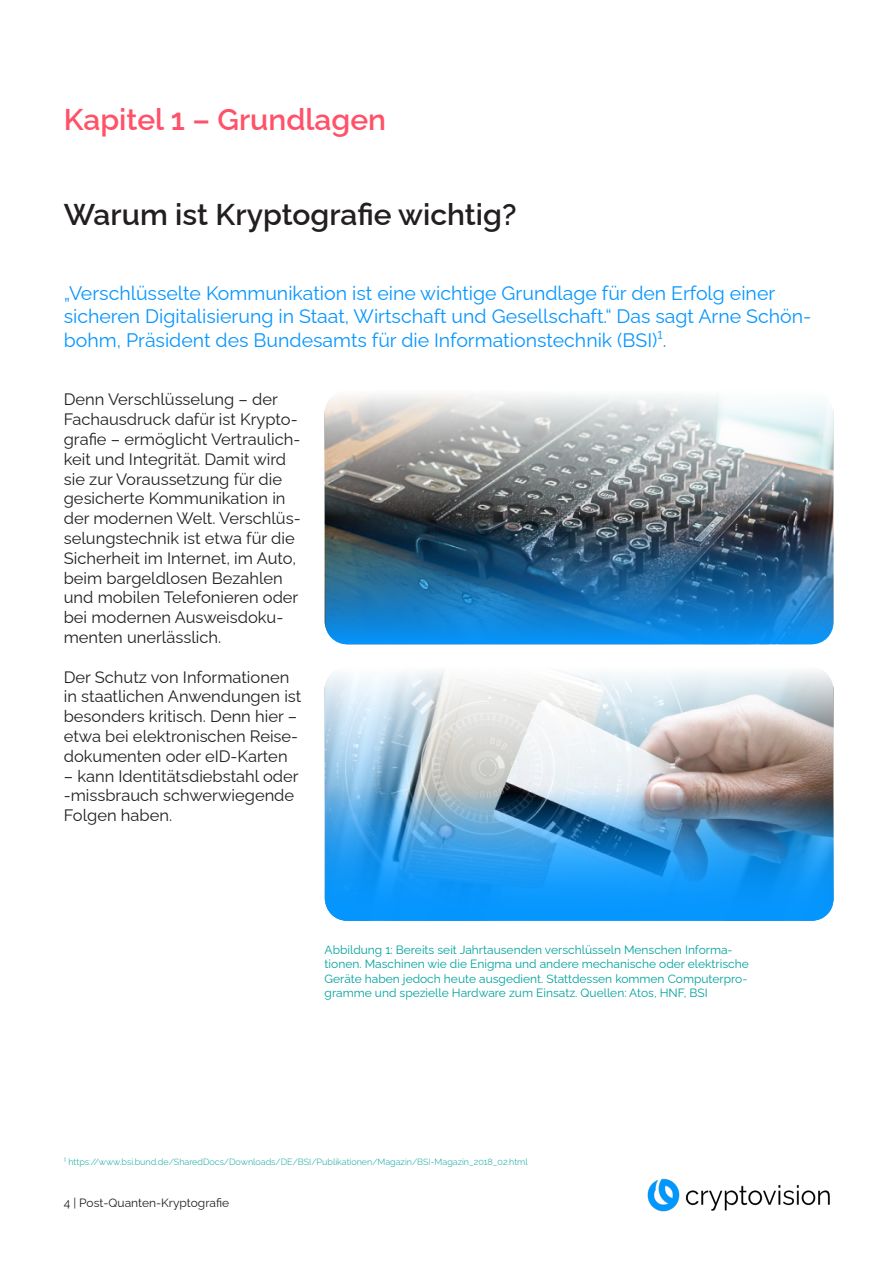
<style>
.page{position:relative;width:893px;height:1263px;background:#fff}
.page>*{position:absolute;margin:0;border:0;box-sizing:border-box;transform-origin:0 0}
.t1{font:600 30px "Raleway";color:#231f20}
.t2{font:600 30px "Raleway";color:#ff5269}
.t3{font:19.5px/23.4px "Raleway";color:#0596ff}
.t4{font:16.5px/19.8px "Raleway";color:#231f20}
.NEU_BU{font:12px/14.4px "Raleway";color:#00a39b}
.NEU_Fließtext{font:12px "Raleway";color:#231f20}
.NEU_BU-2{font:300 9px "Raleway";color:#00a39b}
</style>
<div class="page">
<img style="left:647px;top:1178px;width:183px;height:34px">
<img style="left:325px;top:517px;width:508px;height:127px">
<img style="left:325px;top:792px;width:508px;height:129px">
<svg style="left:325px;top:671px;width:508px;height:121px"></svg>
<svg style="left:325px;top:395px;width:508px;height:121px;background:#abadac"></svg>
<p class="t2" style="left:64px;top:96px;width:324px">Kapitel 1 – Grundlagen</p>
<p class="t1" style="left:64px;top:191px;width:454px">Warum ist Kryptografie wichtig?</p>
<p class="t3" style="left:64px;top:279px;width:749px">„Verschlüsselte Kommunikation ist eine wichtige Grundlage für den Erfolg einer sicheren Digitalisierung in Staat, Wirtschaft und Gesellschaft.“ Das sagt Arne Schön&shy;bohm, Präsident des Bundesamts für die Informationstechnik (BSI)¹.</p>
<p class="t4" style="left:64px;top:388px;width:238px">Denn Verschlüsselung – der<br>Fachausdruck dafür ist Krypto&shy;grafie – ermöglicht Vertraulich&shy;keit und Integrität. Damit wird sie zur Voraussetzung für die gesicherte Kommunikation in der modernen Welt. Verschlüs&shy;selungstechnik ist etwa für die<br>Sicherheit im Internet, im Auto, beim bargeldlosen Bezahlen und mobilen Telefonieren oder bei modernen Ausweisdoku&shy;menten unerlässlich.</p>
<p class="t4" style="left:64px;top:665px;width:239px">Der Schutz von Informationen in staatlichen Anwendungen ist besonders kritisch. Denn hier – etwa bei elektronischen Reise&shy;dokumenten oder eID-Karten</p>
<p class="t4" style="left:64px;top:764px;width:236px">– kann Identitätsdiebstahl oder -missbrauch schwerwiegende<br>Folgen haben.</p>
<p class="NEU_BU" style="left:325px;top:941px;width:426px">Abbildung 1: Bereits seit Jahrtausenden verschlüsseln Menschen Informa&shy;tionen. Maschinen wie die Enigma und andere mechanische oder elektrische Geräte haben jedoch heute ausgedient. Stattdessen kommen Computerpro&shy;gramme und spezielle Hardware zum Einsatz. Quellen: Atos, HNF, BSI</p>
<p class="NEU_BU-2" style="left:64px;top:1155px;width:465px">¹ https://www.bsi.bund.de/SharedDocs/Downloads/DE/BSI/Publikationen/Magazin/BSI-Magazin_2018_02.html</p>
<p class="NEU_Fließtext" style="left:64px;top:1193px;width:167px">4 | Post-Quanten-Kryptografie</p>
</div>
